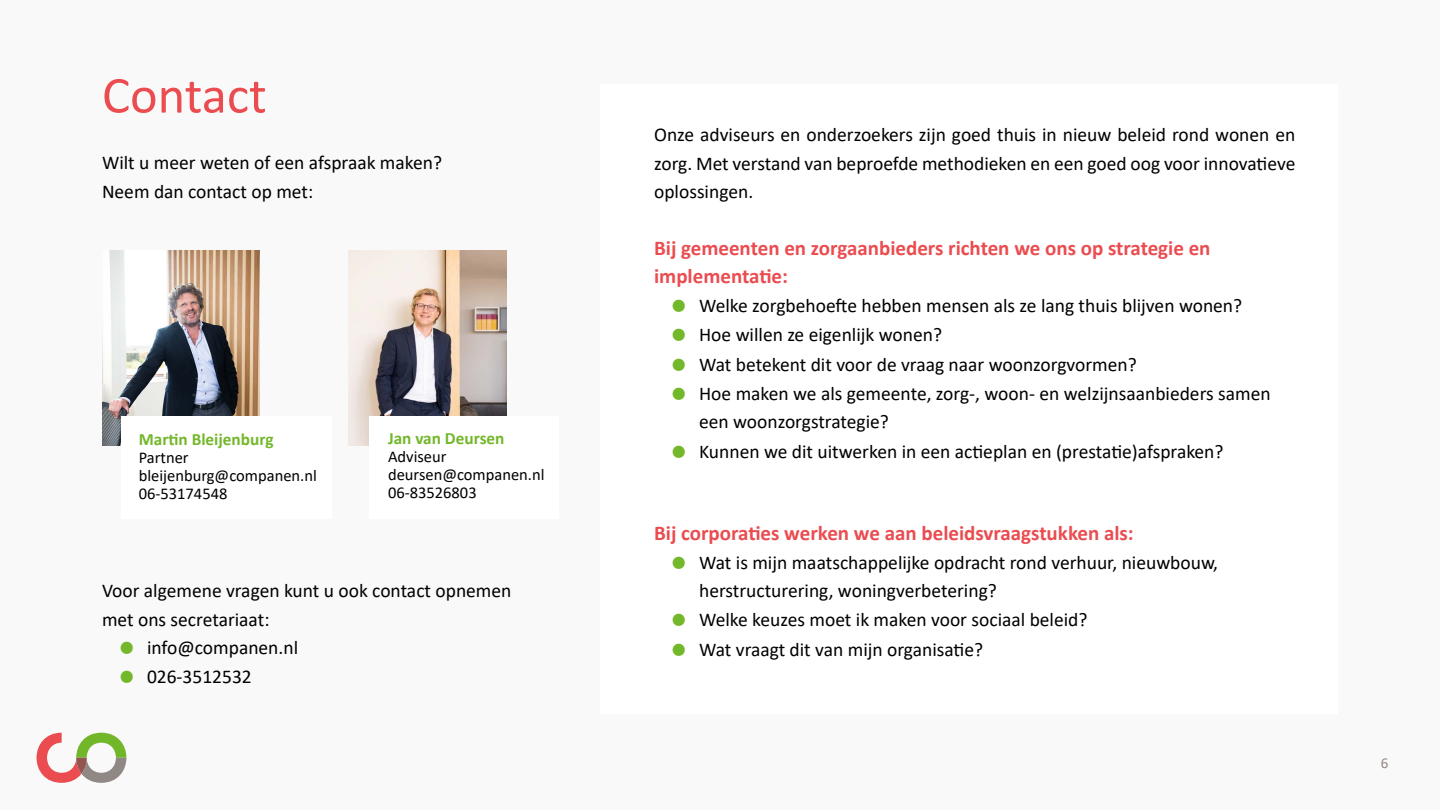
<style>
.page{position:relative;width:1440px;height:810px;background:#f9f9f9}
.page>*{position:absolute;margin:0;border:0;box-sizing:border-box;transform-origin:0 0}
.t1{font:52.5px "Calibri";color:#ea4c50}
.t2{font:700 21px/28.5px "Calibri";color:#ea4c50}
.t3{font:19.5px/28.5px "Calibri";color:#000}
.t4{font:700 17.25px "Calibri";color:#73b72a}
.t5{font:16.5px/18px "Calibri";color:#000}
.t6{font:15px "Calibri";color:#908884}
.s1{font-size:39px;color:#73b72a}
</style>
<div class="page">
<div style="left:600px;top:84px;width:738px;height:630px;background:#fff"></div>
<img style="left:102px;top:251px;width:158px;height:194px">
<img style="left:349px;top:251px;width:157px;height:194px">
<div style="left:121px;top:416px;width:211px;height:103px;background:#fff"></div>
<div style="left:369px;top:416px;width:190px;height:103px;background:#fff"></div>
<svg style="left:37px;top:733px;width:89px;height:50px"></svg>
<h1 class="t1" style="left:102px;top:59px;width:166px">Contact</h1>
<p class="t3" style="left:102px;top:148px;width:342px">Wilt u meer weten of een afspraak maken?<br>Neem dan contact op met:</p>
<p class="t4" style="left:139px;top:427px;width:136px">Martin Bleijenburg</p>
<p class="t5" style="left:139px;top:448px;width:180px">Partner bleijenburg@companen.nl<br>06-53174548</p>
<p class="t4" style="left:388px;top:426px;width:118px">Jan van Deursen</p>
<p class="t5" style="left:388px;top:447px;width:158px">Adviseur deursen@companen.nl<br>06-83526803</p>
<p class="t3" style="left:102px;top:576px;width:411px">Voor algemene vragen kunt u ook contact opnemen met ons secretariaat:</p>
<p class="t3" style="left:117px;top:633px;width:183px"><span class="s1">•</span> info@companen.nl</p>
<p class="t3" style="left:117px;top:662px;width:136px"><span class="s1">•</span> 026-3512532</p>
<p class="t3" style="left:654px;top:120px;width:643px;text-align:justify">Onze adviseurs en onderzoekers zijn goed thuis in nieuw beleid rond wonen en zorg. Met verstand van beproefde methodieken en een goed oog voor innovatieve oplossingen.</p>
<p class="t2" style="left:654px;top:234px;width:558px">Bij gemeenten en zorgaanbieders richten we ons op strategie en implementatie:</p>
<p class="t3" style="left:669px;top:291px;width:575px"><span class="s1">•</span> Welke zorgbehoefte hebben mensen als ze lang thuis blijven wonen?</p>
<p class="t3" style="left:669px;top:320px;width:274px"><span class="s1">•</span> Hoe willen ze eigenlijk wonen?</p>
<p class="t3" style="left:669px;top:349px;width:469px"><span class="s1">•</span> Wat betekent dit voor de vraag naar woonzorgvormen?</p>
<p class="t3" style="left:699px;top:379px;width:573px;text-indent:-30px"><span class="s1">•</span> Hoe maken we als gemeente, zorg-, woon- en welzijnsaanbieders samen een woonzorgstrategie?</p>
<p class="t3" style="left:669px;top:436px;width:556px"><span class="s1">•</span> Kunnen we dit uitwerken in een actieplan en (prestatie)afspraken?</p>
<p class="t2" style="left:654px;top:519px;width:481px">Bij corporaties werken we aan beleidsvraagstukken als:</p>
<p class="t3" style="left:699px;top:547px;width:521px;text-indent:-30px"><span class="s1">•</span> Wat is mijn maatschappelijke opdracht rond verhuur, nieuwbouw, herstructurering, woningverbetering?</p>
<p class="t3" style="left:669px;top:605px;width:420px"><span class="s1">•</span> Welke keuzes moet ik maken voor sociaal beleid?</p>
<p class="t3" style="left:669px;top:634px;width:316px"><span class="s1">•</span> Wat vraagt dit van mijn organisatie?</p>
<p class="t6" style="left:1381px;top:753px;width:9px">6</p>
</div>
